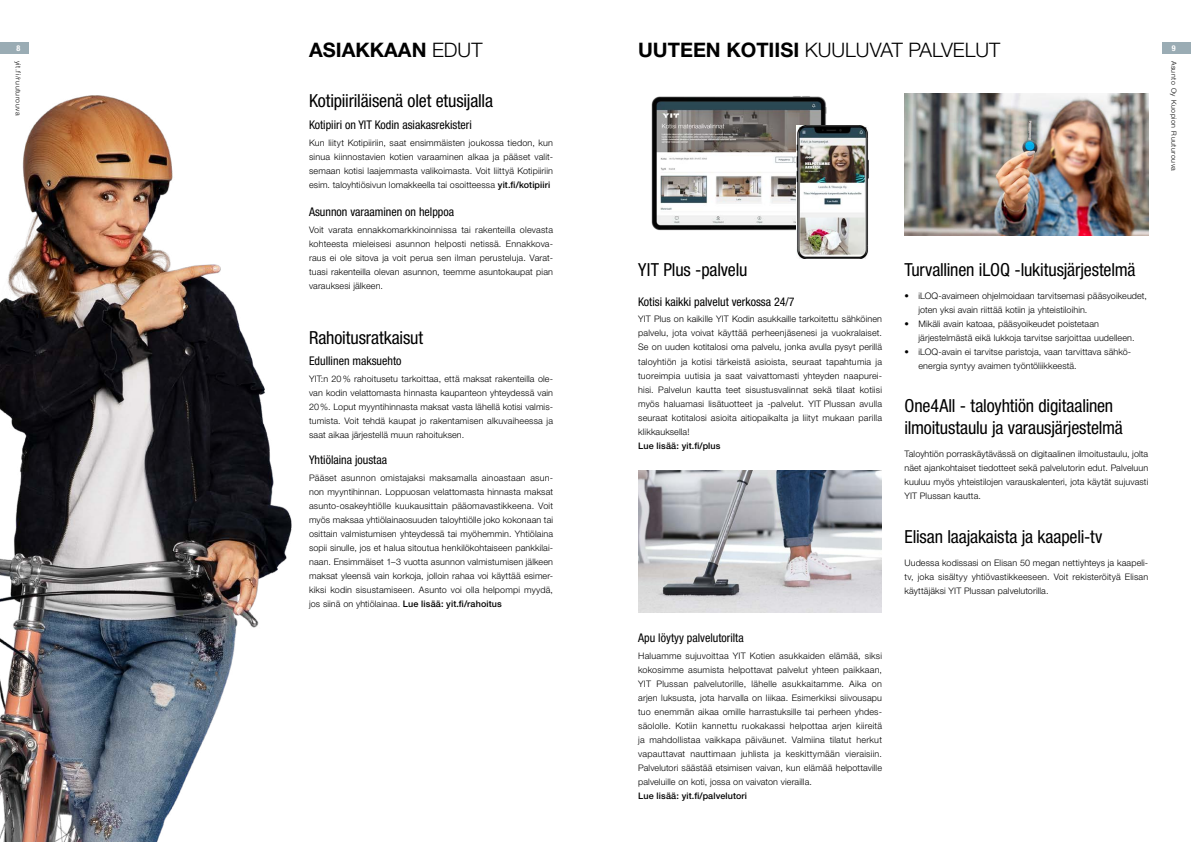
<style>
.page{position:relative;width:1191px;height:842px;background:#fff}
.page>*{position:absolute;margin:0;border:0;box-sizing:border-box;transform-origin:0 0}
.t1{font:300 20px "Helvetica Neue LT Pro";color:#000}
.t2{font:700 20px "Helvetica Neue LT Pro";color:#000}
.t3{font:condensed 18px/22px "Helvetica Neue LT Pro";letter-spacing:-.01em;color:#000}
.t4{font:condensed 12px "Helvetica Neue LT Pro";color:#000}
.t5{font:300 9px/14px "Helvetica Neue LT Pro";letter-spacing:.01em;color:#000;text-align:justify}
.t6{font:500 9px "Helvetica Neue LT Pro";letter-spacing:.01em;color:#000}
.t7{font:700 condensed 8px "Helvetica Neue LT Pro";color:#fff}
.t8{font:300 7px "Helvetica Neue LT Pro";letter-spacing:.08em;color:#000}
.s1{font-weight:300}
.s2{font-weight:700}
.s3{font-weight:500}
</style>
<div class="page">
<div style="left:0;top:43px;width:28px;height:11px;background:#9aacb4"></div>
<div style="left:1162px;top:43px;width:29px;height:11px;background:#9aacb4"></div>
<img style="left:638px;top:471px;width:244px;height:141px">
<img style="left:904px;top:94px;width:244px;height:142px">
<img style="left:651px;top:96px;width:176px;height:134px">
<img style="left:796px;top:125px;width:72px;height:133px">
<img style="left:0;top:95px;width:292px;height:747px">
<h1 class="t2" style="left:309px;top:37px;width:175px">ASIAKKAAN <span class="s1">EDUT</span></h1>
<h1 class="t1" style="left:638px;top:37px;width:364px"><span class="s2">UUTEEN KOTIISI</span> KUULUVAT PALVELUT</h1>
<p class="t7" style="left:16px;top:44px;width:5px">8</p>
<p class="t7" style="left:1171px;top:44px;width:5px">9</p>
<p class="t8" style="left:23px;top:61px;width:57px;rotate:90deg">yit.fi/ruuturouva</p>
<p class="t8" style="left:1178px;top:61px;width:112px;rotate:90deg">Asunto Oy Kuopion Ruuturouva</p>
<h2 class="t3" style="left:309px;top:89px;width:185px">Kotipiiriläisenä olet etusijalla</h2>
<h3 class="t4" style="left:309px;top:118px;width:164px">Kotipiiri on YIT Kodin asiakasrekisteri</h3>
<p class="t5" style="left:309px;top:136px;width:245px">Kun liityt Kotipiiriin, saat ensimmäisten joukossa tiedon, kun sinua kiinnostavien kotien varaaminen alkaa ja pääset valit&shy;semaan kotisi laajemmasta valikoimasta. Voit liittyä Kotipiiriin esim. taloyhtiösivun lomakkeella tai osoitteessa <span class="s3">yit.fi/kotipiiri</span></p>
<h3 class="t4" style="left:309px;top:205px;width:147px">Asunnon varaaminen on helppoa</h3>
<p class="t5" style="left:309px;top:223px;width:245px">Voit varata ennakkomarkkinoinnissa tai rakenteilla olevasta kohteesta mieleisesi asunnon helposti netissä. Ennakkova&shy;raus ei ole sitova ja voit perua sen ilman perusteluja. Varat&shy;tuasi rakenteilla olevan asunnon, teemme asuntokaupat pian varauksesi jälkeen.</p>
<h2 class="t3" style="left:904px;top:259px;width:232px">Turvallinen iLOQ -lukitusjärjestelmä</h2>
<p class="t5" style="left:918px;top:288px;width:230px;text-indent:-14px">• iLOQ-avaimeen ohjelmoidaan tarvitsemasi pääsyoikeudet, joten yksi avain riittää kotiin ja yhteistiloihin.</p>
<p class="t5" style="left:918px;top:316px;width:218px;text-indent:-14px">• Mikäli avain katoaa, pääsyoikeudet poistetaan järjestelmästä eikä lukkoja tarvitse sarjoittaa uudelleen.</p>
<p class="t5" style="left:918px;top:344px;width:214px;text-indent:-14px">• iLOQ-avain ei tarvitse paristoja, vaan tarvittava sähkö&shy;energia syntyy avaimen työntöliikkeestä.</p>
<h2 class="t3" style="left:904px;top:395px;width:220px">One4All - taloyhtiön digitaalinen ilmoitustaulu ja varausjärjestelmä</h2>
<p class="t5" style="left:904px;top:446px;width:245px">Taloyhtiön porraskäytävässä on digitaalinen ilmoitustaulu, jolta näet ajankohtaiset tiedotteet sekä palvelutorin edut. Palveluun kuuluu myös yhteistilojen varauskalenteri, jota käytät sujuvasti YIT Plussan kautta.</p>
<h2 class="t3" style="left:638px;top:259px;width:111px">YIT Plus -palvelu</h2>
<h3 class="t4" style="left:638px;top:294px;width:158px">Kotisi kaikki palvelut verkossa 24/7</h3>
<p class="t5" style="left:638px;top:312px;width:245px">YIT Plus on kaikille YIT Kodin asukkaille tarkoitettu sähköinen palvelu, jota voivat käyttää perheenjäsenesi ja vuokralaiset.<br>Se on uuden kotitalosi oma palvelu, jonka avulla pysyt perillä taloyhtiön ja kotisi tärkeistä asioista, seuraat tapahtumia ja tuoreimpia uutisia ja saat vaivattomasti yhteyden naapurei&shy;hisi. Palvelun kautta teet sisustusvalinnat sekä tilaat kotiisi myös haluamasi lisätuotteet ja -palvelut. YIT Plussan avulla seuraat kotitalosi asioita aitiopaikalta ja liityt mukaan parilla klikkauksella!</p>
<p class="t6" style="left:638px;top:440px;width:84px">Lue lisää: yit.fi/plus</p>
<h2 class="t3" style="left:309px;top:326px;width:116px">Rahoitusratkaisut</h2>
<h3 class="t4" style="left:309px;top:353px;width:94px">Edullinen maksuehto</h3>
<p class="t5" style="left:309px;top:371px;width:245px">YIT:n 20% rahoitusetu tarkoittaa, että maksat rakenteilla ole&shy;van kodin velattomasta hinnasta kaupanteon yhteydessä vain 20%. Loput myyntihinnasta maksat vasta lähellä kotisi valmis&shy;tumista. Voit tehdä kaupat jo rakentamisen alkuvaiheessa ja saat aikaa järjestellä muun rahoituksen.</p>
<h3 class="t4" style="left:309px;top:453px;width:79px">Yhtiölaina joustaa</h3>
<p class="t5" style="left:309px;top:471px;width:245px">Pääset asunnon omistajaksi maksamalla ainoastaan asun&shy;non myyntihinnan. Loppuosan velattomasta hinnasta maksat asunto-osakeyhtiölle kuukausittain pääomavastikkeena. Voit myös maksaa yhtiölainaosuuden taloyhtiölle joko kokonaan tai osittain valmistumisen yhteydessä tai myöhemmin. Yhtiölaina sopii sinulle, jos et halua sitoutua henkilökohtaiseen pankkilai&shy;naan. Ensimmäiset 1–3 vuotta asunnon valmistumisen jälkeen maksat yleensä vain korkoja, jolloin rahaa voi käyttää esimer&shy;kiksi kodin sisustamiseen. Asunto voi olla helpompi myydä, jos siinä on yhtiölainaa. <span class="s3">Lue lisää: yit.fi/rahoitus</span></p>
<h2 class="t3" style="left:904px;top:525px;width:199px">Elisan laajakaista ja kaapeli-tv</h2>
<p class="t5" style="left:904px;top:555px;width:245px">Uudessa kodissasi on Elisan 50 megan nettiyhteys ja kaapeli&shy;tv, joka sisältyy yhtiövastikkeeseen. Voit rekisteröityä Elisan käyttäjäksi YIT Plussan palvelutorilla.</p>
<h3 class="t4" style="left:638px;top:631px;width:107px">Apu löytyy palvelutorilta</h3>
<p class="t5" style="left:638px;top:648px;width:245px">Haluamme sujuvoittaa YIT Kotien asukkaiden elämää, siksi kokosimme asumista helpottavat palvelut yhteen paikkaan, YIT Plussan palvelutorille, lähelle asukkaitamme. Aika on arjen luksusta, jota harvalla on liikaa. Esimerkiksi siivousapu tuo enemmän aikaa omille harrastuksille tai perheen yhdes&shy;säololle. Kotiin kannettu ruokakassi helpottaa arjen kiireitä ja mahdollistaa vaikkapa päiväunet. Valmiina tilatut herkut vapauttavat nauttimaan juhlista ja keskittymään vieraisiin.<br>Palvelutori säästää etsimisen vaivan, kun elämää helpottaville palveluille on koti, jossa on vaivaton vierailla.</p>
<p class="t6" style="left:638px;top:790px;width:110px">Lue lisää: yit.fi/palvelutori</p>
</div>
